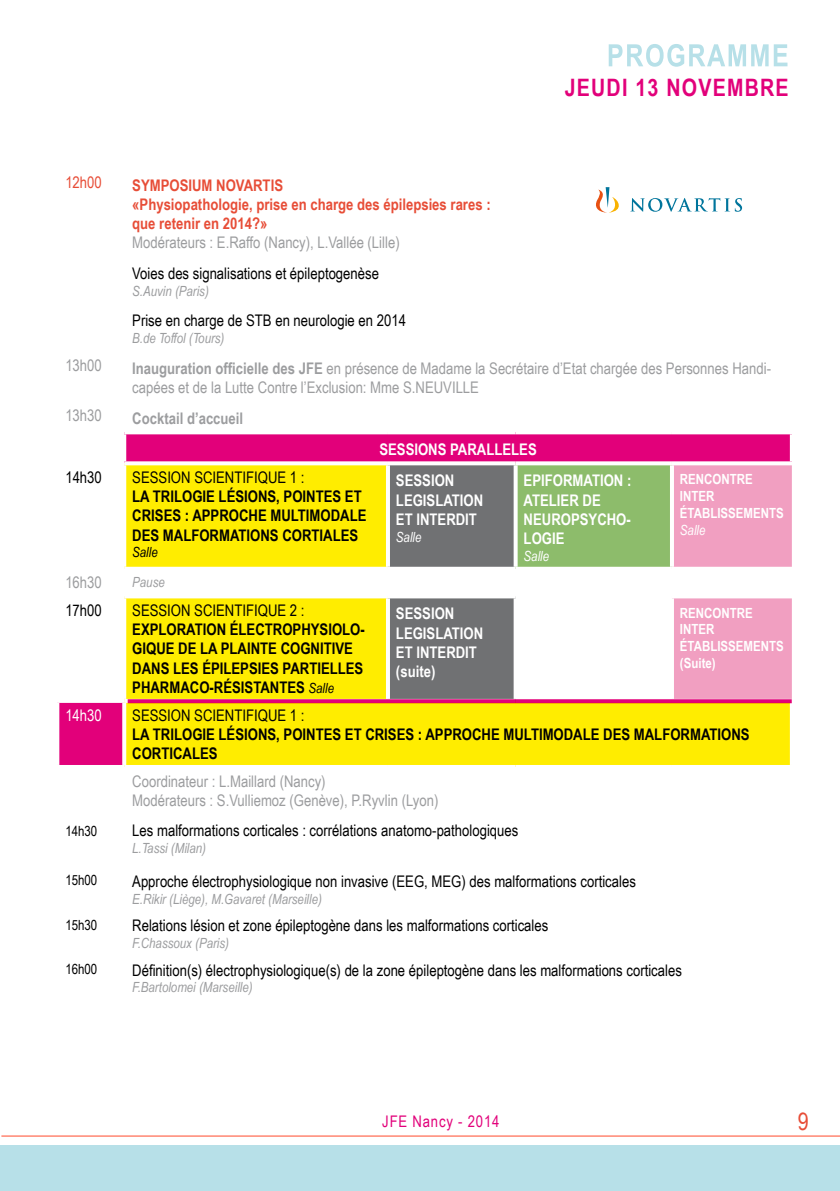
<style>
.page{position:relative;width:840px;height:1191px;background:#fff}
.page>*{position:absolute;margin:0;border:0;box-sizing:border-box;transform-origin:0 0}
.t1{font:700 24px "Arial Narrow";letter-spacing:.05em;color:#e2007a}
.t2{font:24px "Arial Narrow";color:#e74d37}
.t3{font:16px "Arial Narrow";color:#000}
.t4{font:16px/19.2px "Arial Narrow";color:#9c9d9f}
.t5{font:700 16px/19.2px "Arial Narrow";color:#000}
.t6{font:700 16px/19.2px "Arial Narrow";color:#fff}
.t7{font:700 16px/19.2px "Arial Narrow";color:#e74d37}
.t8{font:700 16px "Arial Narrow";color:#9c9d9f}
.t9{font:16px "Arial Narrow";letter-spacing:.05em;color:#e2007a}
.t10{font:16px "Arial Narrow";color:#e74d37}
.t11{font:16px "Arial Narrow";color:#fff}
.t12{font:italic 14px "Arial Narrow";color:#9c9d9f}
.t13{font:700 14px/16.8px "Arial Narrow";color:#fff}
.t14{font:14px "Arial Narrow";color:#000}
.t15{font:italic 14px "Arial Narrow";color:#fff}
.t16{font:italic 14px "Arial Narrow";color:#000}
.s1{font-weight:700}
.s2{font-weight:400;font-style:italic;font-size:14px}
</style>
<div class="page">
<div style="left:0;top:1146px;width:839px;height:45px;background:#b7e0e8"></div>
<hr style="left:1px;top:1135px;width:838px;height:1px;background:#ff492c">
<svg style="left:608px;top:44px;width:179px;height:23px"></svg>
<div style="left:124px;top:432px;width:667px;height:31px;background:#e2007a"></div>
<svg style="left:126px;top:465px;width:663px;height:300px;fill:#ffed00"></svg>
<svg style="left:388px;top:465px;width:127px;height:234px;background:#7f8082"></svg>
<div style="left:515px;top:463px;width:156px;height:106px;background:#8dbc6b"></div>
<svg style="left:671px;top:465px;width:120px;height:234px;background:#f2aac8"></svg>
<div style="left:57px;top:701px;width:67px;height:66px;background:#e2007a"></div>
<hr style="left:124px;top:567px;width:264px;height:4px;background:#fff">
<hr style="left:388px;top:567px;width:127px;height:4px;background:#fff">
<hr style="left:515px;top:567px;width:156px;height:4px;background:#fff">
<hr style="left:124px;top:594px;width:264px;height:4px;background:#fff">
<hr style="left:388px;top:594px;width:127px;height:4px;background:#fff">
<hr style="left:515px;top:594px;width:156px;height:4px;background:#fff">
<svg style="left:124px;top:699px;width:4px;height:4px"></svg>
<hr style="left:789px;top:571px;width:4px;height:23px;background:#fff">
<svg style="left:789px;top:703px;width:3px;height:62px"></svg>
<hr style="left:122px;top:434px;width:4px;height:27px;background:#fff">
<hr style="left:124px;top:430px;width:264px;height:4px;background:#fff">
<hr style="left:388px;top:430px;width:127px;height:4px;background:#fff">
<hr style="left:515px;top:430px;width:156px;height:4px;background:#fff">
<hr style="left:671px;top:430px;width:122px;height:4px;background:#fff">
<svg style="left:124px;top:461px;width:264px;height:4px"></svg>
<svg style="left:388px;top:461px;width:127px;height:2px"></svg>
<svg style="left:515px;top:461px;width:156px;height:4px"></svg>
<svg style="left:789px;top:434px;width:3px;height:27px"></svg>
<hr style="left:386px;top:465px;width:4px;height:102px;background:#fff">
<svg style="left:513px;top:465px;width:4px;height:102px"></svg>
<hr style="left:386px;top:598px;width:4px;height:101px;background:#fff">
<svg style="left:513px;top:598px;width:4px;height:101px"></svg>
<svg style="left:57px;top:701px;width:67px;height:2px"></svg>
<hr style="left:55px;top:703px;width:4px;height:62px;background:#fff">
<svg style="left:122px;top:703px;width:2px;height:62px"></svg>
<hr style="left:55px;top:765px;width:69px;height:4px;background:#fff">
<svg style="left:669px;top:465px;width:4px;height:102px"></svg>
<svg style="left:671px;top:461px;width:121px;height:2px"></svg>
<hr style="left:671px;top:567px;width:122px;height:4px;background:#fff">
<hr style="left:669px;top:598px;width:4px;height:101px;background:#fff">
<hr style="left:671px;top:594px;width:122px;height:4px;background:#fff">
<svg style="left:128px;top:699px;width:663px;height:4px;background:#e30f7f"></svg>
<svg style="left:630px;top:198px;width:111px;height:14px"></svg>
<svg style="left:596px;top:187px;width:23px;height:26px"></svg>
<h1 class="t1" style="left:564px;top:74px;width:225px">JEUDI 13 NOVEMBRE</h1>
<p class="t10" style="left:65px;top:173px;width:38px">12h00</p>
<p class="t7" style="left:132px;top:175px;width:360px">SYMPOSIUM NOVARTIS<br>«Physiopathologie, prise en charge des épilepsies rares : que retenir en 2014?»</p>
<p class="t4" style="left:132px;top:233px;width:269px">Modérateurs : E.Raffo (Nancy), L.Vallée (Lille)</p>
<p class="t3" style="left:132px;top:264px;width:248px">Voies des signalisations et épileptogenèse</p>
<p class="t12" style="left:132px;top:283px;width:78px">S.Auvin (Paris)</p>
<p class="t3" style="left:132px;top:312px;width:275px">Prise en charge de STB en neurologie en 2014</p>
<p class="t12" style="left:132px;top:330px;width:94px">B.de Toffol (Tours)</p>
<p class="t4" style="left:65px;top:355px;width:38px">13h00</p>
<p class="t4" style="left:132px;top:359px;width:640px"><span class="s1">Inauguration officielle des JFE</span> en présence de Madame la Secrétaire d’Etat chargée des Personnes Handi&shy;capées et de la Lutte Contre l’Exclusion: Mme S.NEUVILLE</p>
<p class="t4" style="left:65px;top:406px;width:38px">13h30</p>
<p class="t8" style="left:132px;top:409px;width:112px">Cocktail d’accueil</p>
<p class="t6" style="left:379px;top:440px;width:159px">SESSIONS PARALLELES</p>
<p class="t3" style="left:65px;top:468px;width:38px">14h30</p>
<p class="t3" style="left:132px;top:468px;width:174px">SESSION SCIENTIFIQUE 1 :</p>
<p class="t5" style="left:132px;top:487px;width:235px">LA TRILOGIE LÉSIONS, POINTES ET<br>CRISES : APPROCHE MULTIMODALE<br>DES MALFORMATIONS CORTIALES</p>
<p class="t16" style="left:132px;top:544px;width:27px">Salle</p>
<p class="t13" style="left:679px;top:471px;width:105px">RENCONTRE<br>INTER<br>ÉTABLISSEMENTS</p>
<p class="t15" style="left:679px;top:522px;width:27px">Salle</p>
<p class="t6" style="left:396px;top:471px;width:89px">SESSION<br>LEGISLATION<br>ET INTERDIT</p>
<p class="t15" style="left:396px;top:529px;width:27px">Salle</p>
<p class="t6" style="left:523px;top:471px;width:109px">EPIFORMATION :<br>ATELIER DE<br>NEUROPSYCHO-<br>LOGIE</p>
<p class="t15" style="left:523px;top:548px;width:27px">Salle</p>
<p class="t4" style="left:65px;top:573px;width:38px">16h30</p>
<p class="t12" style="left:132px;top:574px;width:34px">Pause</p>
<p class="t3" style="left:65px;top:601px;width:38px">17h00</p>
<p class="t3" style="left:132px;top:601px;width:174px">SESSION SCIENTIFIQUE 2 :</p>
<p class="t5" style="left:132px;top:620px;width:234px">EXPLORATION ÉLECTROPHYSIOLO-<br>GIQUE DE LA PLAINTE COGNITIVE<br>DANS LES ÉPILEPSIES PARTIELLES<br>PHARMACO-RÉSISTANTES <span class="s2">Salle</span></p>
<p class="t6" style="left:396px;top:604px;width:89px">SESSION<br>LEGISLATION<br>ET INTERDIT (suite)</p>
<p class="t13" style="left:679px;top:604px;width:105px">RENCONTRE<br>INTER<br>ÉTABLISSEMENTS (Suite)</p>
<p class="t11" style="left:65px;top:706px;width:38px">14h30</p>
<p class="t3" style="left:132px;top:706px;width:174px">SESSION SCIENTIFIQUE 1 :</p>
<p class="t5" style="left:132px;top:724px;width:618px">LA TRILOGIE LÉSIONS, POINTES ET CRISES : APPROCHE MULTIMODALE DES MALFORMATIONS<br>CORTICALES</p>
<p class="t14" style="left:65px;top:822px;width:33px">14h30</p>
<p class="t4" style="left:132px;top:771px;width:307px">Coordinateur : L.Maillard (Nancy)<br>Modérateurs : S.Vulliemoz (Genève), P.Ryvlin (Lyon)</p>
<p class="t3" style="left:132px;top:821px;width:387px">Les malformations corticales : corrélations anatomo-pathologiques</p>
<p class="t12" style="left:132px;top:840px;width:75px">L.Tassi (Milan)</p>
<p class="t14" style="left:65px;top:872px;width:33px">15h00</p>
<p class="t3" style="left:132px;top:872px;width:505px">Approche électrophysiologique non invasive (EEG, MEG) des malformations corticales</p>
<p class="t12" style="left:132px;top:890px;width:191px">E.Rikir (Liège), M.Gavaret (Marseille)</p>
<p class="t14" style="left:65px;top:916px;width:33px">15h30</p>
<p class="t3" style="left:132px;top:916px;width:417px">Relations lésion et zone épileptogène dans les malformations corticales</p>
<p class="t12" style="left:132px;top:935px;width:98px">F.Chassoux (Paris)</p>
<p class="t14" style="left:65px;top:961px;width:33px">16h00</p>
<p class="t3" style="left:132px;top:961px;width:551px">Définition(s) électrophysiologique(s) de la zone épileptogène dans les malformations corticales</p>
<p class="t12" style="left:132px;top:979px;width:122px">F.Bartolomei (Marseille)</p>
<p class="t9" style="left:382px;top:1112px;width:119px">JFE Nancy - 2014</p>
<h1 class="t2" style="left:797px;top:1108px;width:12px">9</h1>
</div>
